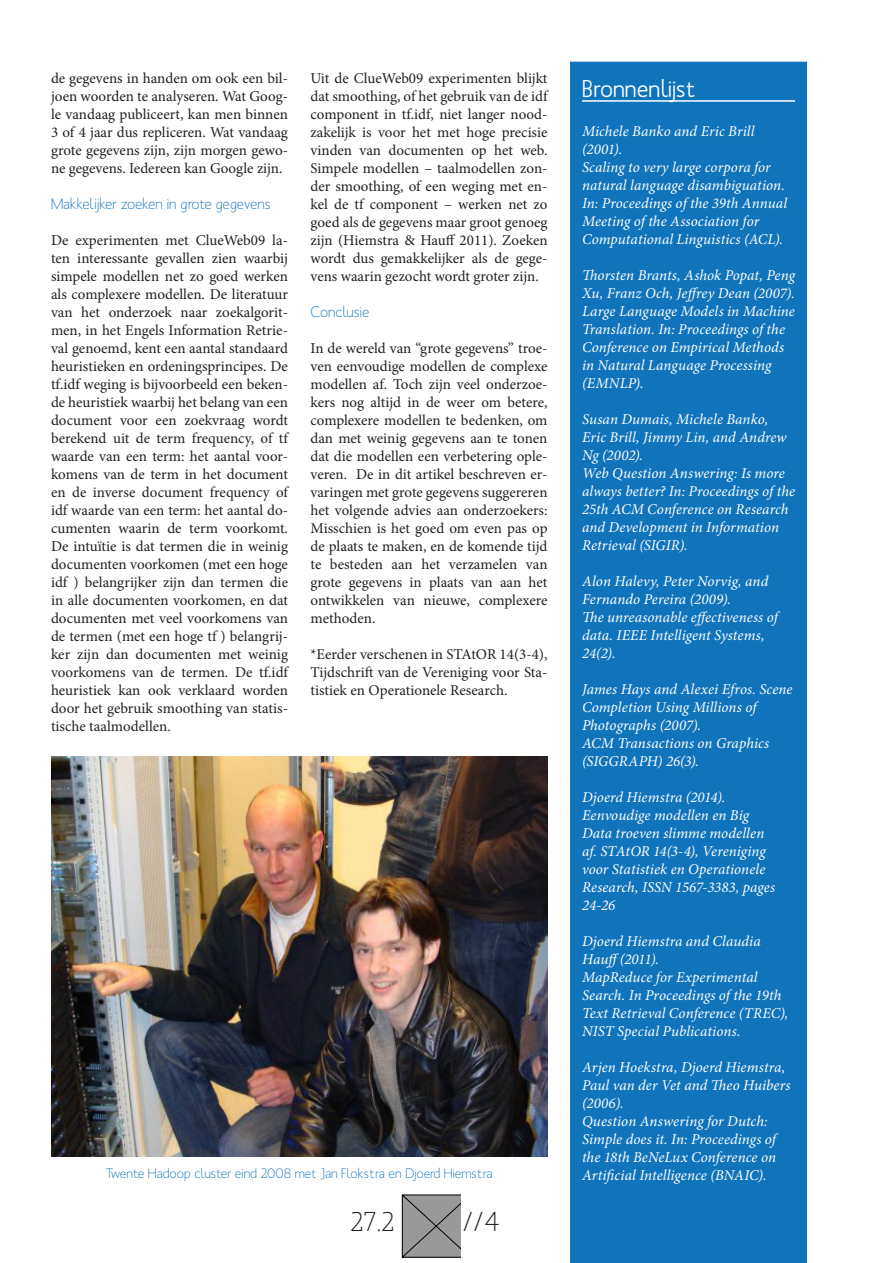
<style>
.page{position:relative;width:893px;height:1263px;background:#fff}
.page>*{position:absolute;margin:0;border:0;box-sizing:border-box;transform-origin:0 0}
.Paginanummer-rechts{font:27px "Mank Sans";color:#231f20}
.Bron-titel{font:500 24px "Mank Sans";color:#fff}
.StandaardKolom{font:15px/18px "Minion Pro";color:#231f20;text-align:justify}
.Titel-bron{font:italic 15px/18px "Minion Pro";letter-spacing:.005em;color:#fff}
.Auteur-bron{font:italic 15px/18px "Minion Pro";letter-spacing:.005em;color:#fff}
.Artikel-Kop{font:15px "Mank Sans";color:#1074bc}
.Ondertitel_Afbeeldin{font:13.5px "Mank Sans";color:#1074bc}
</style>
<div class="page">
<svg style="left:402px;top:1195px;width:58px;height:62px;background:#8e8e8e"></svg>
<div style="left:570px;top:62px;width:237px;height:1201px;background:#1074bc"></div>
<img style="left:51px;top:756px;width:496px;height:401px">
<p class="StandaardKolom" style="left:51px;top:69px;width:239px">de gegevens in handen om ook een bil&shy;joen woorden te analyseren. Wat Goog&shy;le vandaag publiceert, kan men binnen 3 of 4 jaar dus repliceren. Wat vandaag grote gegevens zijn, zijn morgen gewo&shy;ne gegevens. Iedereen kan Google zijn.</p>
<p class="Artikel-Kop" style="left:51px;top:195px;width:221px">Makkelijker zoeken in grote gegevens</p>
<p class="StandaardKolom" style="left:51px;top:231px;width:239px">De experimenten met ClueWeb09 la&shy;ten interessante gevallen zien waarbij simpele modellen net zo goed werken als complexere modellen. De literatuur van het onderzoek naar zoekalgorit&shy;men, in het Engels Information Retrie&shy;val genoemd, kent een aantal standaard heuristieken en ordeningsprincipes. De tf.idf weging is bijvoorbeeld een beken&shy;de heuristiek waarbij het belang van een document voor een zoekvraag wordt berekend uit de term frequency, of tf waarde van een term: het aantal voor&shy;komens van de term in het document en de inverse document frequency of idf waarde van een term: het aantal do&shy;cumenten waarin de term voorkomt.<br>De intuïtie is dat termen die in weinig documenten voorkomen (met een hoge idf ) belangrijker zijn dan termen die in alle documenten voorkomen, en dat documenten met veel voorkomens van de termen (met een hoge tf ) belangrij&shy;ker zijn dan documenten met weinig voorkomens van de termen. De tf.idf heuristiek kan ook verklaard worden door het gebruik smoothing van statis&shy;tische taalmodellen.</p>
<p class="StandaardKolom" style="left:310px;top:69px;width:239px">Uit de ClueWeb09 experimenten blijkt dat smoothing, of het gebruik van de idf component in tf.idf, niet langer nood&shy;zakelijk is voor het met hoge precisie vinden van documenten op het web.<br>Simpele modellen – taalmodellen zon&shy;der smoothing, of een weging met en&shy;kel de tf component – werken net zo goed als de gegevens maar groot genoeg zijn (Hiemstra &amp; Hauff 2011). Zoeken wordt dus gemakkelijker als de gege&shy;vens waarin gezocht wordt groter zijn.</p>
<p class="Artikel-Kop" style="left:310px;top:303px;width:60px">Conclusie</p>
<p class="StandaardKolom" style="left:310px;top:339px;width:239px">In de wereld van “grote gegevens” troe&shy;ven eenvoudige modellen de complexe modellen af. Toch zijn veel onderzoe&shy;kers nog altijd in de weer om betere, complexere modellen te bedenken, om dan met weinig gegevens aan te tonen dat die modellen een verbetering ople&shy;veren. De in dit artikel beschreven er&shy;varingen met grote gegevens suggereren het volgende advies aan onderzoekers:<br>Misschien is het goed om even pas op de plaats te maken, en de komende tijd te besteden aan het verzamelen van grote gegevens in plaats van aan het ontwikkelen van nieuwe, complexere methoden.</p>
<p class="StandaardKolom" style="left:310px;top:645px;width:239px">*Eerder verschenen in STAtOR 14(3-4), Tijdschrift van de Vereniging voor Sta&shy;tistiek en Operationele Research.</p>
<p class="Ondertitel_Afbeeldin" style="left:106px;top:1165px;width:388px">Twente Hadoop cluster eind 2008 met Jan Flokstra en Djoerd Hiemstra</p>
<p class="Paginanummer-rechts" style="left:350px;top:1205px;width:46px">27.2</p>
<p class="Paginanummer-rechts" style="left:462px;top:1205px;width:39px">//4</p>
<p class="Bron-titel" style="left:582px;top:74px;width:115px">Bronnenlijst</p>
<p class="Auteur-bron" style="left:582px;top:122px;width:174px">Michele Banko and Eric Brill (2001).</p>
<p class="Titel-bron" style="left:582px;top:158px;width:207px">Scaling to very large corpora for natural language disambiguation.<br>In: Proceedings of the 39th Annual Meeting of the Association for Computational Linguistics (ACL).</p>
<p class="Auteur-bron" style="left:582px;top:266px;width:214px">Thorsten Brants, Ashok Popat, Peng<br>Xu, Franz Och, Jeffrey Dean (2007).</p>
<p class="Titel-bron" style="left:582px;top:302px;width:214px">Large Language Models in Machine<br>Translation. In: Proceedings of the<br>Conference on Empirical Methods in Natural Language Processing (EMNLP).</p>
<p class="Auteur-bron" style="left:582px;top:410px;width:206px">Susan Dumais, Michele Banko,<br>Eric Brill, Jimmy Lin, and Andrew<br>Ng (2002).</p>
<p class="Titel-bron" style="left:582px;top:464px;width:215px">Web Question Answering: Is more always better? In: Proceedings of the<br>25th ACM Conference on Research and Development in Information<br>Retrieval (SIGIR).</p>
<p class="Auteur-bron" style="left:582px;top:572px;width:188px">Alon Halevy, Peter Norvig, and<br>Fernando Pereira (2009).</p>
<p class="Titel-bron" style="left:582px;top:608px;width:197px">The unreasonable effectiveness of data. IEEE Intelligent Systems,<br>24(2).</p>
<p class="Auteur-bron" style="left:582px;top:680px;width:212px">James Hays and Alexei Efros. Scene<br>Completion Using Millions of<br>Photographs (2007).</p>
<p class="Titel-bron" style="left:582px;top:734px;width:189px">ACM Transactions on Graphics (SIGGRAPH) 26(3).</p>
<p class="Auteur-bron" style="left:582px;top:788px;width:145px">Djoerd Hiemstra (2014).</p>
<p class="Titel-bron" style="left:582px;top:806px;width:195px">Eenvoudige modellen en Big<br>Data troeven slimme modellen af. STAtOR 14(3-4), Vereniging voor Statistiek en Operationele<br>Research, ISSN 1567-3383, pages<br>24-26</p>
<p class="Auteur-bron" style="left:582px;top:932px;width:180px">Djoerd Hiemstra and Claudia<br>Hauff(2011).</p>
<p class="Titel-bron" style="left:582px;top:968px;width:208px">MapReduce for Experimental<br>Search. In Proceedings of the 19th<br>Text Retrieval Conference (TREC),<br>NIST Special Publications.</p>
<p class="Auteur-bron" style="left:582px;top:1058px;width:210px">Arjen Hoekstra, Djoerd Hiemstra,<br>Paul van der Vet and Theo Huibers (2006).</p>
<p class="Titel-bron" style="left:582px;top:1112px;width:196px">Question Answering for Dutch:<br>Simple does it. In: Proceedings of the 18th BeNeLux Conference on<br>Artificial Intelligence (BNAIC).</p>
</div>
